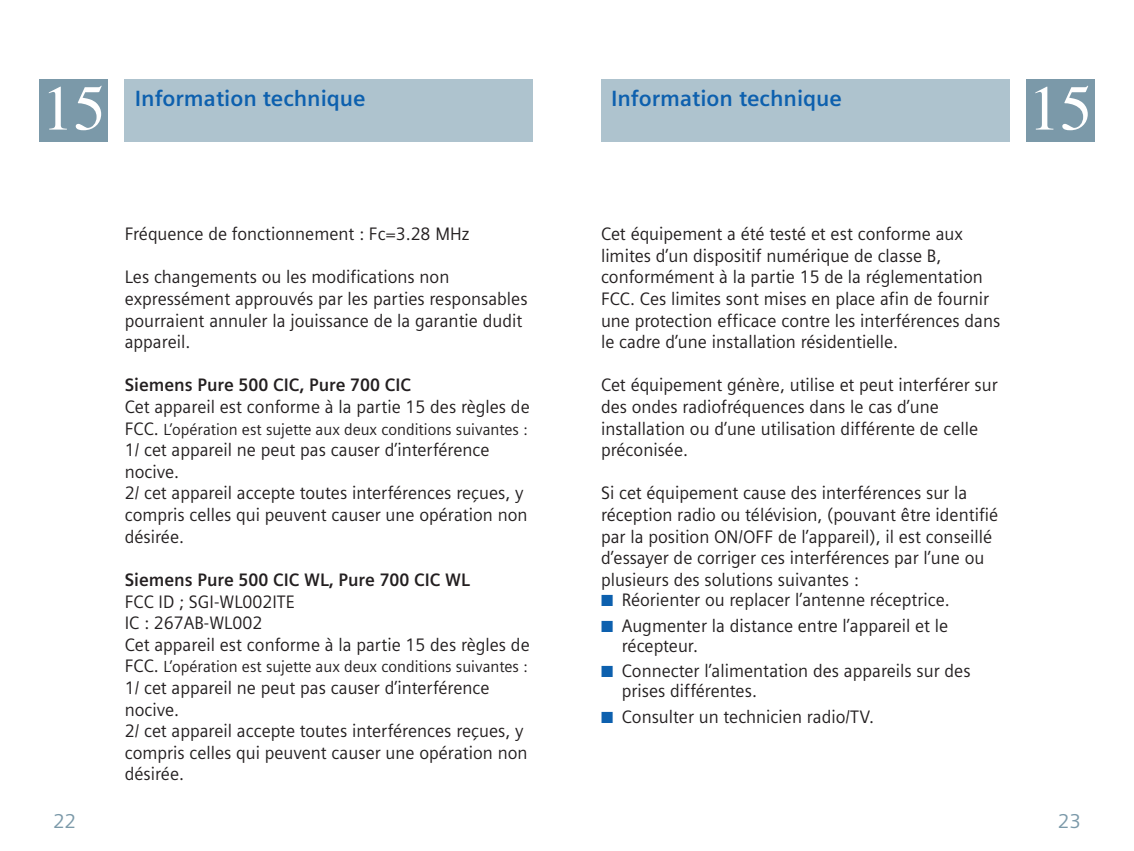
<style>
.page{position:relative;width:1134px;height:851px;background:#fff}
.page>*{position:absolute;margin:0;border:0;box-sizing:border-box;transform-origin:0 0}
.t1{font:64px "Times";color:#fff}
.t2{font:700 22px "Siemens Sans";color:#0d60ae}
.t3{font:20px "Siemens Sans";color:#7b99a9}
.t4{font:18px/21.6px "Siemens Sans";color:#231f20;scale:.96 1}
.t5{font:700 18px "Siemens Sans";color:#231f20;scale:.96 1}
.t6{font:16px "Siemens Sans";color:#231f20;scale:.96 1}
.s1{font-size:18px}
.s2{color:#0d60ae}
</style>
<div class="page">
<div style="left:1026px;top:79px;width:68px;height:63px;background:#7b99a9"></div>
<div style="left:601px;top:79px;width:408px;height:63px;background:#aec3ce"></div>
<div style="left:40px;top:79px;width:68px;height:63px;background:#7b99a9"></div>
<div style="left:125px;top:79px;width:408px;height:63px;background:#aec3ce"></div>
<h1 class="t1" style="left:42px;top:70px;width:66px">15</h1>
<p class="t2" style="left:135px;top:85px;width:232px">Information technique</p>
<p class="t3" style="left:53px;top:809px;width:25px">22</p>
<p class="t4" style="left:125px;top:223px;width:360px">Fréquence de fonctionnement : Fc=3.28 MHz</p>
<p class="t4" style="left:125px;top:266px;width:421px">Les changements ou les modifications non expressément approuvés par les parties responsables pourraient annuler la jouissance de la garantie dudit appareil.</p>
<p class="t5" style="left:125px;top:374px;width:300px">Siemens Pure 500 CIC, Pure 700 CIC</p>
<p class="t4" style="left:125px;top:396px;width:423px">Cet appareil est conforme à la partie 15 des règles de</p>
<p class="t6" style="left:125px;top:419px;width:421px"><span class="s1">FCC.</span> L’opération est sujette aux deux conditions suivantes :</p>
<p class="t4" style="left:125px;top:439px;width:421px">1/ cet appareil ne peut pas causer d’interférence nocive.<br>2/ cet appareil accepte toutes interférences reçues, y compris celles qui peuvent causer une opération non désirée.</p>
<p class="t5" style="left:125px;top:569px;width:361px">Siemens Pure 500 CIC WL, Pure 700 CIC WL</p>
<p class="t4" style="left:125px;top:590px;width:423px">FCC ID ; SGI-WL002ITE<br>IC : 267AB-WL002<br>Cet appareil est conforme à la partie 15 des règles de</p>
<p class="t6" style="left:125px;top:657px;width:421px"><span class="s1">FCC.</span> L’opération est sujette aux deux conditions suivantes :</p>
<p class="t4" style="left:125px;top:677px;width:421px">1/ cet appareil ne peut pas causer d’interférence nocive.<br>2/ cet appareil accepte toutes interférences reçues, y compris celles qui peuvent causer une opération non désirée.</p>
<p class="t2" style="left:611px;top:85px;width:232px">Information technique</p>
<h1 class="t1" style="left:1028px;top:70px;width:65px">15</h1>
<p class="t4" style="left:601px;top:223px;width:418px">Cet équipement a été testé et est conforme aux limites d’un dispositif numérique de classe B, conformément à la partie 15 de la réglementation FCC. Ces limites sont mises en place afin de fournir une protection efficace contre les interférences dans le cadre d’une installation résidentielle.</p>
<p class="t4" style="left:601px;top:374px;width:415px">Cet équipement génère, utilise et peut interférer sur des ondes radiofréquences dans le cas d’une installation ou d’une utilisation différente de celle préconisée.</p>
<p class="t4" style="left:601px;top:482px;width:415px">Si cet équipement cause des interférences sur la réception radio ou télévision, (pouvant être identifié par la position ON/OFF de l’appareil), il est conseillé d’essayer de corriger ces interférences par l’une ou plusieurs des solutions suivantes :</p>
<p class="t4" style="left:601px;top:589px;width:365px"><span class="s2">■</span> Réorienter ou replacer l’antenne réceptrice.</p>
<p class="t4" style="left:622px;top:615px;width:341px;line-height:20px;text-indent:-21px"><span class="s2">■</span> Augmenter la distance entre l’appareil et le récepteur.</p>
<p class="t4" style="left:622px;top:661px;width:365px;line-height:20px;text-indent:-21px"><span class="s2">■</span> Connecter l’alimentation des appareils sur des prises différentes.</p>
<p class="t4" style="left:601px;top:706px;width:286px"><span class="s2">■</span> Consulter un technicien radio/TV.</p>
<p class="t3" style="left:1058px;top:809px;width:25px">23</p>
</div>
